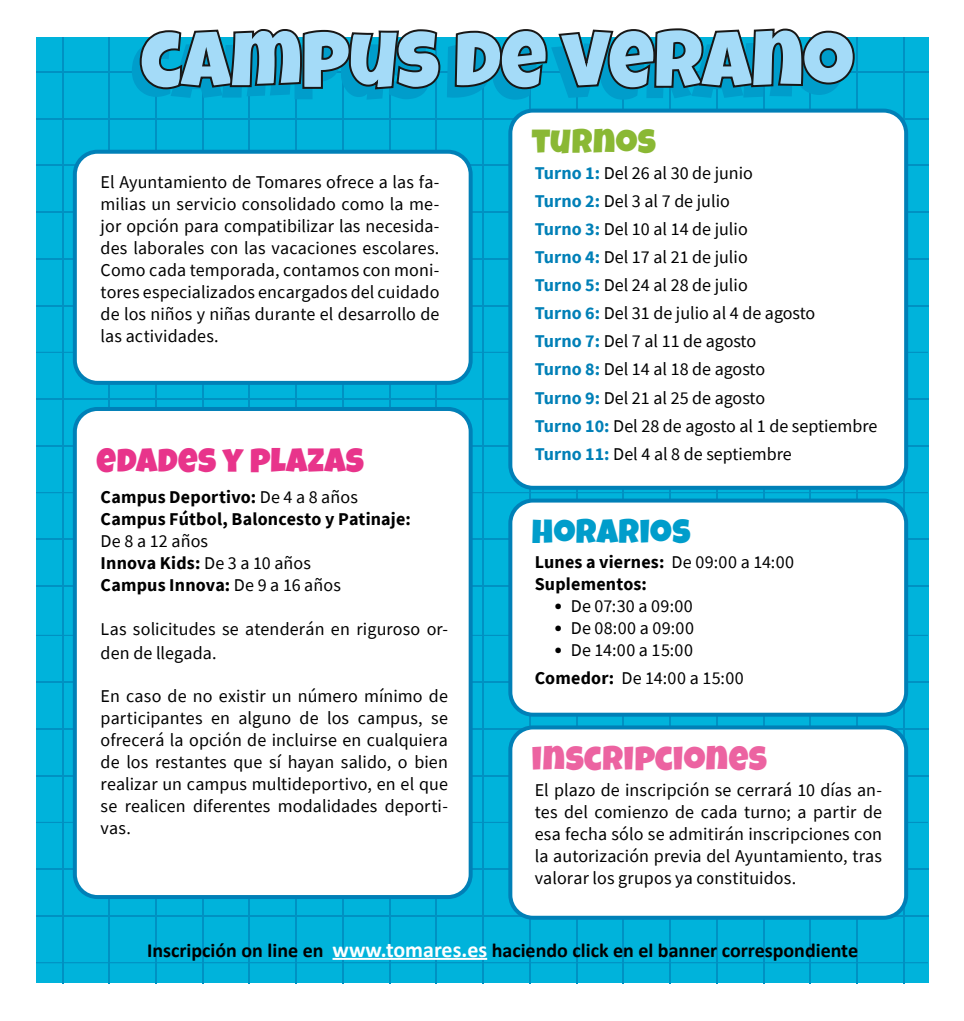
<style>
.page{position:relative;width:964px;height:1021px;background:#fff}
.page>*{position:absolute;margin:0;border:0;box-sizing:border-box;transform-origin:0 0}
.t1{font:34px "Luckiest Guy";letter-spacing:.01em;color:#e8348b}
.t2{font:34px "Luckiest Guy";letter-spacing:.02em;color:#ec63a1}
.t3{font:34px "Luckiest Guy";letter-spacing:.015em;color:#009dcb}
.t4{font:34px "Luckiest Guy";letter-spacing:.015em;color:#8ab834}
.t5{font:700 20px "Calibri";color:#000}
.t6{font:18px/22px "Source Sans Pro";color:#000;text-align:justify}
.t7{font:700 18px/22px "Source Sans Pro";letter-spacing:.01em;color:#000}
.t8{font:18px/27.6px "Source Sans Pro";letter-spacing:.02em;color:#000}
.s1{font-weight:400}
.s2{font-weight:700}
.s3{font-weight:700;color:#0080b7}
.s4{font-family:"Calibri"}
.s5{font-size:22px;color:#fff}
</style>
<div class="page">
<div style="left:36px;top:38px;width:892px;height:945px;background:#00b3db"></div>
<hr style="left:62px;top:38px;width:1px;height:593px;background:#0091c2">
<hr style="left:109px;top:38px;width:1px;height:593px;background:#0091c2">
<hr style="left:155px;top:38px;width:2px;height:599px;background:#0091c2">
<hr style="left:202px;top:38px;width:1px;height:593px;background:#0091c2">
<hr style="left:249px;top:38px;width:1px;height:593px;background:#0091c2">
<hr style="left:296px;top:38px;width:1px;height:593px;background:#0091c2">
<hr style="left:342px;top:38px;width:1px;height:593px;background:#0091c2">
<hr style="left:389px;top:38px;width:1px;height:593px;background:#0091c2">
<hr style="left:436px;top:38px;width:1px;height:593px;background:#0091c2">
<hr style="left:483px;top:38px;width:1px;height:593px;background:#0091c2">
<hr style="left:529px;top:38px;width:1px;height:593px;background:#0091c2">
<hr style="left:576px;top:38px;width:1px;height:593px;background:#0091c2">
<hr style="left:623px;top:38px;width:1px;height:593px;background:#0091c2">
<hr style="left:670px;top:38px;width:1px;height:593px;background:#0091c2">
<hr style="left:716px;top:38px;width:1px;height:593px;background:#0091c2">
<hr style="left:763px;top:38px;width:1px;height:593px;background:#0091c2">
<hr style="left:810px;top:38px;width:1px;height:593px;background:#0091c2">
<hr style="left:856px;top:38px;width:2px;height:593px;background:#0091c2">
<hr style="left:903px;top:38px;width:1px;height:593px;background:#0091c2">
<hr style="left:36px;top:585px;width:892px;height:1px;background:#0091c2">
<hr style="left:36px;top:539px;width:892px;height:1px;background:#0091c2">
<hr style="left:36px;top:492px;width:892px;height:1px;background:#0091c2">
<hr style="left:36px;top:445px;width:892px;height:1px;background:#0091c2">
<hr style="left:36px;top:398px;width:892px;height:1px;background:#0091c2">
<hr style="left:36px;top:352px;width:892px;height:1px;background:#0091c2">
<hr style="left:36px;top:305px;width:892px;height:1px;background:#0091c2">
<hr style="left:36px;top:258px;width:892px;height:1px;background:#0091c2">
<hr style="left:36px;top:211px;width:892px;height:2px;background:#0091c2">
<hr style="left:36px;top:165px;width:892px;height:1px;background:#0091c2">
<hr style="left:36px;top:118px;width:892px;height:1px;background:#0091c2">
<hr style="left:36px;top:71px;width:892px;height:1px;background:#0091c2">
<hr style="left:62px;top:606px;width:1px;height:377px;background:#0091c2">
<hr style="left:109px;top:606px;width:1px;height:377px;background:#0091c2">
<hr style="left:155px;top:613px;width:2px;height:370px;background:#0091c2">
<hr style="left:202px;top:606px;width:1px;height:377px;background:#0091c2">
<hr style="left:249px;top:606px;width:1px;height:377px;background:#0091c2">
<hr style="left:296px;top:606px;width:1px;height:377px;background:#0091c2">
<hr style="left:342px;top:606px;width:1px;height:377px;background:#0091c2">
<hr style="left:389px;top:606px;width:1px;height:377px;background:#0091c2">
<hr style="left:436px;top:606px;width:1px;height:377px;background:#0091c2">
<hr style="left:483px;top:606px;width:1px;height:377px;background:#0091c2">
<hr style="left:529px;top:606px;width:1px;height:377px;background:#0091c2">
<hr style="left:576px;top:606px;width:1px;height:377px;background:#0091c2">
<hr style="left:623px;top:606px;width:1px;height:377px;background:#0091c2">
<hr style="left:670px;top:606px;width:1px;height:377px;background:#0091c2">
<hr style="left:716px;top:606px;width:1px;height:377px;background:#0091c2">
<hr style="left:763px;top:606px;width:1px;height:377px;background:#0091c2">
<hr style="left:810px;top:606px;width:1px;height:377px;background:#0091c2">
<hr style="left:856px;top:606px;width:2px;height:377px;background:#0091c2">
<hr style="left:903px;top:606px;width:1px;height:377px;background:#0091c2">
<hr style="left:36px;top:962px;width:892px;height:1px;background:#0091c2">
<hr style="left:36px;top:915px;width:892px;height:1px;background:#0091c2">
<hr style="left:36px;top:868px;width:892px;height:1px;background:#0091c2">
<hr style="left:36px;top:821px;width:892px;height:2px;background:#0091c2">
<hr style="left:36px;top:775px;width:892px;height:1px;background:#0091c2">
<hr style="left:36px;top:728px;width:892px;height:1px;background:#0091c2">
<hr style="left:36px;top:681px;width:892px;height:1px;background:#0091c2">
<hr style="left:36px;top:634px;width:892px;height:2px;background:#0091c2">
<div style="left:75px;top:152px;width:396px;height:231px;background:#fff;border-radius:23px"></div>
<div style="left:73px;top:150px;width:400px;height:235px;border:4px solid #0080b7;border-radius:23px"></div>
<div style="left:75px;top:409px;width:396px;height:488px;background:#fff;border-radius:23px"></div>
<div style="left:73px;top:407px;width:400px;height:492px;border:4px solid #0080b7;border-radius:23px"></div>
<div style="left:510px;top:111px;width:396px;height:377px;background:#fff;border-radius:23px"></div>
<div style="left:508px;top:109px;width:400px;height:381px;border:4px solid #0080b7;border-radius:23px"></div>
<div style="left:510px;top:500px;width:396px;height:214px;background:#fff;border-radius:23px"></div>
<div style="left:508px;top:498px;width:400px;height:218px;border:4px solid #0080b7;border-radius:23px"></div>
<div style="left:510px;top:727px;width:396px;height:190px;background:#fff;border-radius:23px"></div>
<div style="left:508px;top:725px;width:400px;height:194px;border:4px solid #0080b7;border-radius:23px"></div>
<hr style="left:332px;top:957px;width:155px;height:2px;background:#fff">
<svg style="left:132px;top:28px;width:724px;height:72px"></svg>
<p class="t6" style="left:101px;top:171px;width:340px">El Ayuntamiento de Tomares ofrece a las fa&shy;milias un servicio consolidado como la me&shy;jor opción para compatibilizar las necesida&shy;des laborales con las vacaciones escolares.<br>Como cada temporada, contamos con moni&shy;tores especializados encargados del cuidado de los niños y niñas durante el desarrollo de las actividades.</p>
<h1 class="t1" style="left:96px;top:438px;width:269px">EDADES Y PLAZAS</h1>
<p class="t7" style="left:101px;top:485px;width:312px">Campus Deportivo: <span class="s1">De 4 a 8 años<br></span>Campus Fútbol, Baloncesto y Patinaje:</p>
<p class="t6" style="left:101px;top:529px;width:242px;text-align:left">De 8 a 12 años<br><span class="s2">Innova Kids:</span> De 3 a 10 años<br><span class="s2">Campus Innova:</span> De 9 a 16 años</p>
<p class="t6" style="left:101px;top:616px;width:349px;line-height:24px">Las solicitudes se atenderán en riguroso or&shy;den de llegada.</p>
<p class="t6" style="left:101px;top:684px;width:349px">En caso de no existir un número mínimo de participantes en alguno de los campus, se ofrecerá la opción de incluirse en cualquiera de los restantes que sí hayan salido, o bien realizar un campus multideportivo, en el que se realicen diferentes modalidades deporti&shy;vas.</p>
<h1 class="t4" style="left:532px;top:119px;width:126px">TURNOS</h1>
<p class="t6" style="left:535px;top:159px;width:344px;line-height:28px;text-align:left"><span class="s3">Turno 1:</span> Del 26 al 30 de junio<br><span class="s3">Turno 2:</span> Del 3 al 7 de julio<br><span class="s3">Turno 3:</span> Del 10 al 14 de julio<br><span class="s3">Turno 4:</span> Del 17 al 21 de julio<br><span class="s3">Turno 5:</span> Del 24 al 28 de julio<br><span class="s3">Turno 6:</span> Del 31 de julio al 4 de agosto<br><span class="s3">Turno 7:</span> Del 7 al 11 de agosto<br><span class="s3">Turno 8:</span> Del 14 al 18 de agosto<br><span class="s3">Turno 9:</span> Del 21 al 25 de agosto<br><span class="s3">Turno 10:</span> Del 28 de agosto al 1 de septiembre<br><span class="s3">Turno 11:</span> Del 4 al 8 de septiembre</p>
<h1 class="t3" style="left:532px;top:509px;width:160px">HORARIOS</h1>
<p class="t7" style="left:535px;top:550px;width:261px">Lunes a viernes: <span class="s1">De 09:00 a 14:00<br></span>Suplementos:</p>
<p class="t6" style="left:554px;top:595px;width:141px"><span class="s4">•</span> De 07:30 a 09:00</p>
<p class="t6" style="left:554px;top:617px;width:142px"><span class="s4">•</span> De 08:00 a 09:00</p>
<p class="t8" style="left:535px;top:636px;width:211px;text-indent:19px"><span class="s4">•</span> De 14:00 a 15:00<br><span class="s2">Comedor:</span> De 14:00 a 15:00</p>
<h1 class="t2" style="left:532px;top:735px;width:236px">INSCRIPCIONES</h1>
<p class="t6" style="left:535px;top:779px;width:349px">El plazo de inscripción se cerrará 10 días an&shy;tes del comienzo de cada turno; a partir de esa fecha sólo se admitirán inscripciones con la autorización previa del Ayuntamiento, tras valorar los grupos ya constituidos.</p>
<p class="t5" style="left:147px;top:937px;width:712px">Inscripción on line en <span class="s5">www.tomares.es</span> haciendo click en el banner correspondiente</p>
</div>
